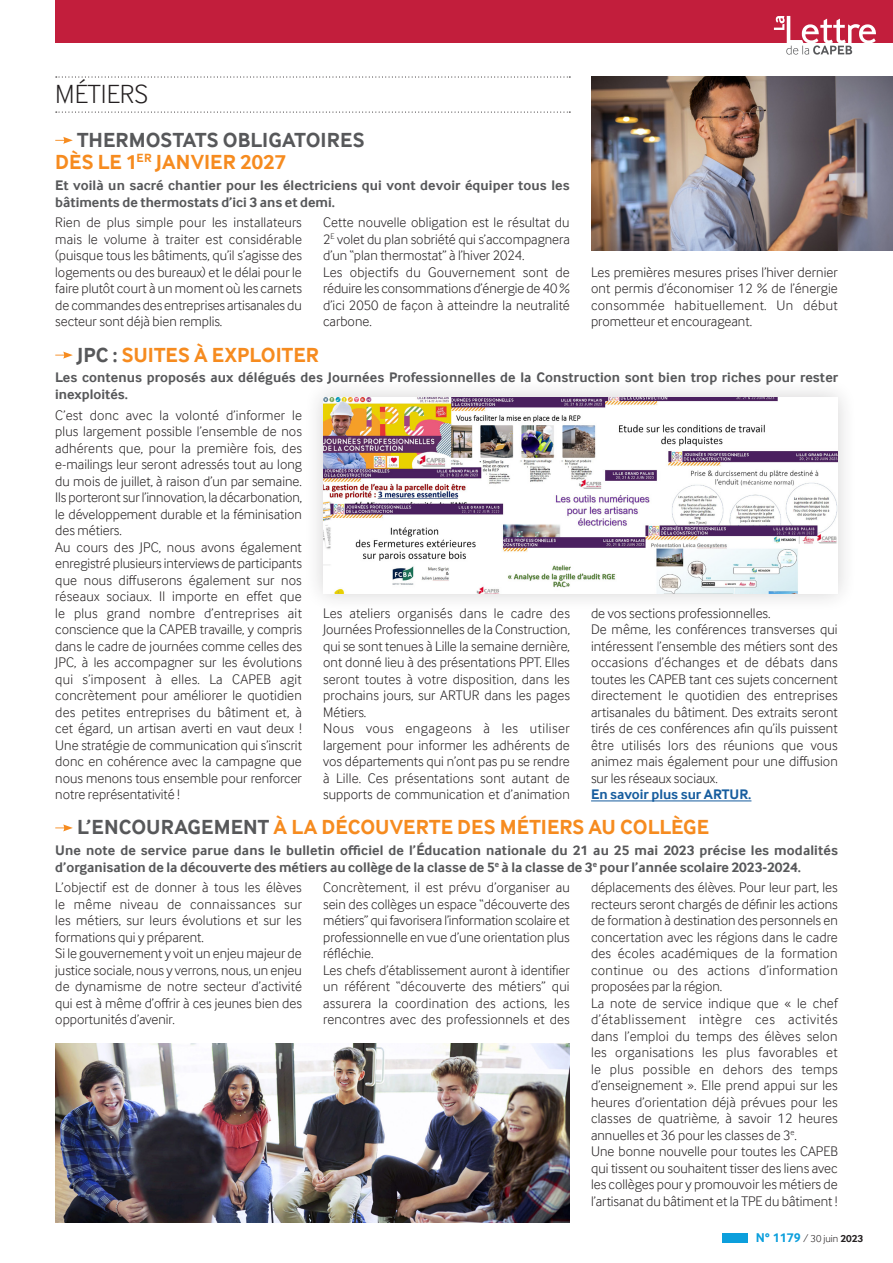
<style>
.page{position:relative;width:893px;height:1263px;background:#fff}
.page>*{position:absolute;margin:0;border:0;box-sizing:border-box;transform-origin:0 0}
.Chap_Paraph{font:300 27px "Inter Face";color:#231f20}
.Titre_article{font:700 21px "Inter Face";letter-spacing:.005em;color:#f68b1f}
.Titre_article-2{font:700 21px/22.5px "Inter Face";letter-spacing:.005em;color:#57585a}
.Textes_ok{font:300 14.25px/16.5px "Inter Face";color:#231f20;text-align:justify}
.Textes_ok-2{font:700 14.25px/16.5px "Inter Face";letter-spacing:.005em;color:#57585a}
.Textes_ok-3{font:700 14.25px "Inter Face";color:#175d9e}
.t1{font:300 10.5px "Inter Face";color:#231f20}
.s1{color:#f68b1f}
.s2{color:#57585a}
.s3{font-weight:700;font-size:13.05px;color:#0c9fdc}
.s4{font-weight:700}
</style>
<div class="page">
<div style="left:55px;top:0;width:838px;height:43px;background:#c21e3c"></div>
<svg style="left:774px;top:16px;width:102px;height:39px"></svg>
<div style="left:722px;top:1233px;width:25px;height:10px;background:#0c9fdc"></div>
<svg style="left:56px;top:76px;width:514px;height:2px"></svg>
<svg style="left:56px;top:112px;width:514px;height:1px"></svg>
<svg style="left:55px;top:137px;width:18px;height:7px"></svg>
<svg style="left:55px;top:352px;width:18px;height:7px"></svg>
<hr style="left:591px;top:801px;width:160px;height:1px;background:#175d9e">
<svg style="left:55px;top:824px;width:18px;height:7px"></svg>
<img style="left:591px;top:76px;width:302px;height:175px">
<div style="left:303px;top:377px;width:554px;height:237px;background:#231f20;opacity:.2"></div>
<img style="left:323px;top:397px;width:515px;height:197px">
<img style="left:55px;top:1043px;width:515px;height:179px">
<p class="Chap_Paraph" style="left:55px;top:79px;width:94px">MÉTIERS</p>
<p class="Titre_article-2" style="left:55px;top:129px;width:311px;text-indent:22px">THERMOSTATS OBLIGATOIRES<br><span class="s1">DÈS LE 1</span><sup>ER</sup> <span class="s1">JANVIER 2027</span></p>
<p class="Textes_ok-2" style="left:55px;top:177px;width:516px">Et voilà un sacré chantier pour les électriciens qui vont devoir équiper tous les bâtiments de thermostats d’ici 3 ans et demi.</p>
<p class="Textes_ok" style="left:55px;top:214px;width:248px">Rien de plus simple pour les installateurs mais le volume à traiter est considérable (puisque tous les bâtiments, qu’il s’agisse des logements ou des bureaux) et le délai pour le faire plutôt court à un moment où les carnets de commandes des entreprises artisanales du secteur sont déjà bien remplis.</p>
<p class="Textes_ok" style="left:323px;top:214px;width:248px">Cette nouvelle obligation est le résultat du 2<sup>E</sup> volet du plan sobriété qui s’accompagnera d’un “plan thermostat” à l’hiver 2024.</p>
<p class="Textes_ok" style="left:323px;top:264px;width:248px">Les objectifs du Gouvernement sont de réduire les consommations d’énergie de 40 % d’ici 2050 de façon à atteindre la neutralité carbone.</p>
<p class="Textes_ok" style="left:591px;top:264px;width:248px">Les premières mesures prises l’hiver dernier ont permis d’économiser 12 % de l’énergie consommée habituellement. Un début prometteur et encourageant.</p>
<p class="Titre_article" style="left:77px;top:342px;width:243px"><span class="s2">JPC :</span> SUITES À EXPLOITER</p>
<p class="Textes_ok-2" style="left:55px;top:369px;width:784px">Les contenus proposés aux délégués des Journées Professionnelles de la Construction sont bien trop riches pour rester inexploités.</p>
<p class="Textes_ok" style="left:55px;top:407px;width:248px">C’est donc avec la volonté d’informer le plus largement possible l’ensemble de nos adhérents que, pour la première fois, des e-mailings leur seront adressés tout au long du mois de juillet, à raison d’un par semaine.<br>Ils porteront sur l’innovation, la décarbonation, le développement durable et la féminisation des métiers.</p>
<p class="Textes_ok" style="left:55px;top:539px;width:248px">Au cours des JPC, nous avons également enregistré plusieurs interviews de participants que nous diffuserons également sur nos réseaux sociaux. Il importe en effet que le plus grand nombre d’entreprises ait conscience que la CAPEB travaille, y compris dans le cadre de journées comme celles des JPC, à les accompagner sur les évolutions qui s’imposent à elles. La CAPEB agit concrètement pour améliorer le quotidien des petites entreprises du bâtiment et, à cet égard, un artisan averti en vaut deux !<br>Une stratégie de communication qui s’inscrit donc en cohérence avec la campagne que nous menons tous ensemble pour renforcer notre représentativité !</p>
<p class="Textes_ok" style="left:323px;top:605px;width:248px">Les ateliers organisés dans le cadre des Journées Professionnelles de la Construction, qui se sont tenues à Lille la semaine dernière, ont donné lieu à des présentations PPT. Elles seront toutes à votre disposition, dans les prochains jours, sur ARTUR dans les pages Métiers.</p>
<p class="Textes_ok" style="left:323px;top:720px;width:248px">Nous vous engageons à les utiliser largement pour informer les adhérents de vos départements qui n’ont pas pu se rendre à Lille. Ces présentations sont autant de supports de communication et d’animation</p>
<p class="Textes_ok" style="left:591px;top:605px;width:181px">de vos sections professionnelles.</p>
<p class="Textes_ok" style="left:591px;top:621px;width:248px">De même, les conférences transverses qui intéressent l’ensemble des métiers sont des occasions d’échanges et de débats dans toutes les CAPEB tant ces sujets concernent directement le quotidien des entreprises artisanales du bâtiment. Des extraits seront tirés de ces conférences afin qu’ils puissent être utilisés lors des réunions que vous animez mais également pour une diffusion sur les réseaux sociaux.</p>
<p class="Textes_ok-3" style="left:591px;top:786px;width:162px">En savoir plus sur ARTUR.</p>
<p class="Titre_article" style="left:77px;top:815px;width:634px"><span class="s2">L’ENCOURAGEMENT</span> À LA DÉCOUVERTE DES MÉTIERS AU COLLÈGE</p>
<p class="Textes_ok-2" style="left:55px;top:842px;width:784px">Une note de service parue dans le bulletin officiel de l’Éducation nationale du 21 au 25 mai 2023 précise les modalités d’organisation de la découverte des métiers au collège de la classe de 5<sup>e</sup> à la classe de 3<sup>e</sup> pour l’année scolaire 2023-2024.</p>
<p class="Textes_ok" style="left:55px;top:879px;width:248px">L’objectif est de donner à tous les élèves le même niveau de connaissances sur les métiers, sur leurs évolutions et sur les formations qui y préparent.</p>
<p class="Textes_ok" style="left:55px;top:945px;width:248px">Si le gouvernement y voit un enjeu majeur de justice sociale, nous y verrons, nous, un enjeu de dynamisme de notre secteur d’activité qui est à même d’offrir à ces jeunes bien des opportunités d’avenir.</p>
<p class="Textes_ok" style="left:323px;top:879px;width:248px">Concrètement, il est prévu d’organiser au sein des collèges un espace “découverte des métiers” qui favorisera l’information scolaire et professionnelle en vue d’une orientation plus réfléchie.</p>
<p class="Textes_ok" style="left:323px;top:962px;width:248px">Les chefs d’établissement auront à identifier un référent “découverte des métiers” qui assurera la coordination des actions, les rencontres avec des professionnels et des</p>
<p class="Textes_ok" style="left:591px;top:879px;width:248px">déplacements des élèves. Pour leur part, les recteurs seront chargés de définir les actions de formation à destination des personnels en concertation avec les régions dans le cadre des écoles académiques de la formation continue ou des actions d’information proposées par la région.</p>
<p class="Textes_ok" style="left:591px;top:995px;width:248px">La note de service indique que « le chef d’établissement intègre ces activités dans l’emploi du temps des élèves selon les organisations les plus favorables et le plus possible en dehors des temps d’enseignement ». Elle prend appui sur les heures d’orientation déjà prévues pour les classes de quatrième, à savoir 12 heures annuelles et 36 pour les classes de 3<sup>e</sup>.</p>
<p class="Textes_ok" style="left:591px;top:1143px;width:248px">Une bonne nouvelle pour toutes les CAPEB qui tissent ou souhaitent tisser des liens avec les collèges pour y promouvoir les métiers de l’artisanat du bâtiment et la TPE du bâtiment !</p>
<p class="t1" style="left:756px;top:1233px;width:109px"><span class="s3">N° 1179</span> / 30 juin <span class="s4">2023</span></p>
</div>
